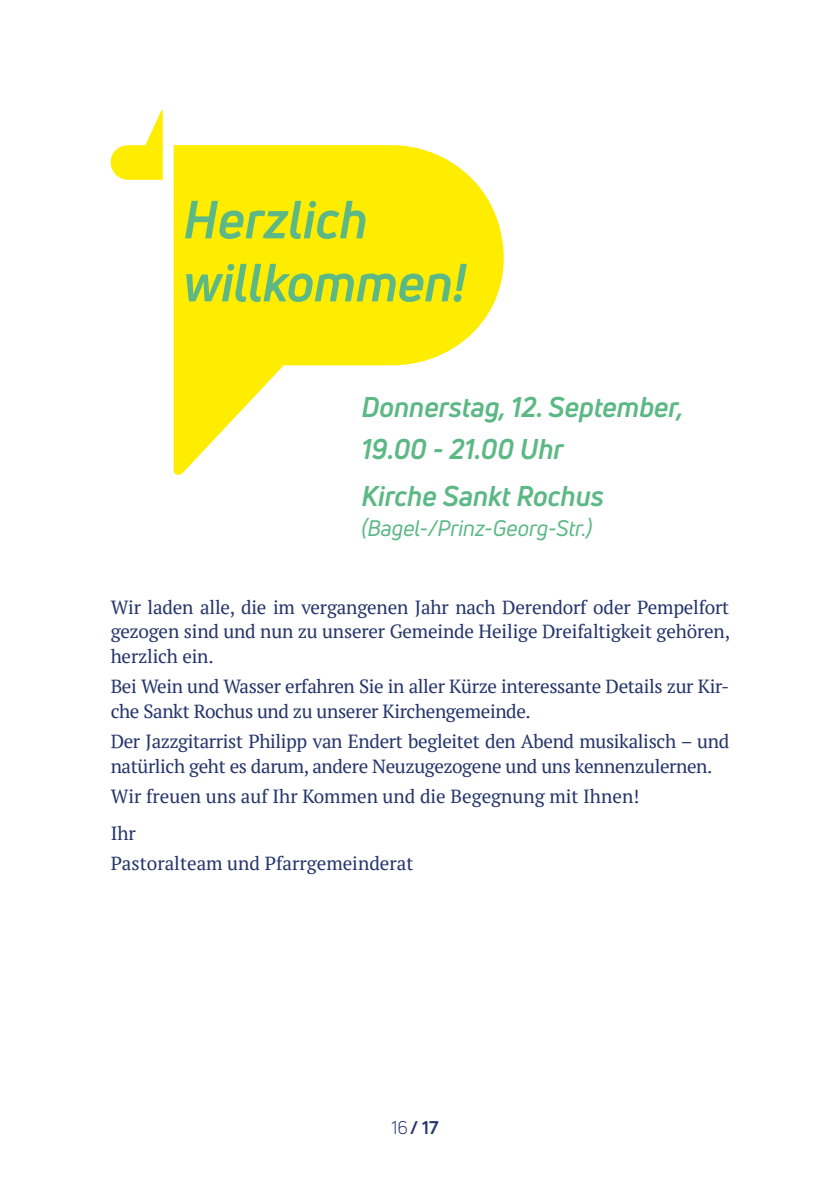
<style>
.page{position:relative;width:840px;height:1191px;background:#fff}
.page>*{position:absolute;margin:0;border:0;box-sizing:border-box;transform-origin:0 0}
.t1{font:italic 700 52.4px/63px "Uni Neue";letter-spacing:-.005em;color:#5cb885}
.t2{font:italic 700 28px/41.6px "Uni Neue";color:#5cb885}
.t3{font:italic 22px "Uni Neue";color:#5cb885}
.t4{font:19px/24.8px "PT Serif";letter-spacing:-.02em;color:#24356b}
.t5{font:19px/36px "PT Serif";color:#24356b}
.t6{font:18px "Uni Neue";color:#24356b}
.t7{font:700 18px "Uni Neue";color:#24356b}
.s1{font-weight:700}
</style>
<div class="page">
<svg style="left:173px;top:145px;width:331px;height:330px;fill:#ffed00"></svg>
<svg style="left:110px;top:110px;width:53px;height:70px"></svg>
<h1 class="t1" style="left:183px;top:187px;width:284px">Herzlich willkommen!</h1>
<h2 class="t2" style="left:361px;top:386px;width:323px">Donnerstag, 12. September,<br>19.00 - 21.00 Uhr</h2>
<h2 class="t2" style="left:361px;top:475px;width:244px">Kirche Sankt Rochus</h2>
<p class="t3" style="left:361px;top:514px;width:232px">(Bagel-/Prinz-Georg-Str.)</p>
<p class="t4" style="left:111px;top:594px;width:620px;text-align:justify">Wir laden alle, die im vergangenen Jahr nach Derendorf oder Pempelfort gezogen sind und nun zu unserer Gemeinde Heilige Dreifaltigkeit gehören, herzlich ein.</p>
<p class="t4" style="left:111px;top:674px;width:619px">Bei Wein und Wasser erfahren Sie in aller Kürze interessante Details zur Kir&shy;che Sankt Rochus und zu unserer Kirchengemeinde.</p>
<p class="t4" style="left:111px;top:729px;width:619px">Der Jazzgitarrist Philipp van Endert begleitet den Abend musikalisch – und natürlich geht es darum, andere Neuzugezogene und uns kennenzulernen.</p>
<p class="t5" style="left:111px;top:778px;width:530px">Wir freuen uns auf Ihr Kommen und die Begegnung mit Ihnen!<br>Ihr</p>
<p class="t5" style="left:111px;top:845px;width:304px">Pastoralteam und Pfarrgemeinderat</p>
<p class="t6" style="left:385px;top:1116px;width:55px">0216 <span class="s1">17</span></p>
<p class="t7" style="left:410px;top:1116px;width:35px">/ 03</p>
</div>
